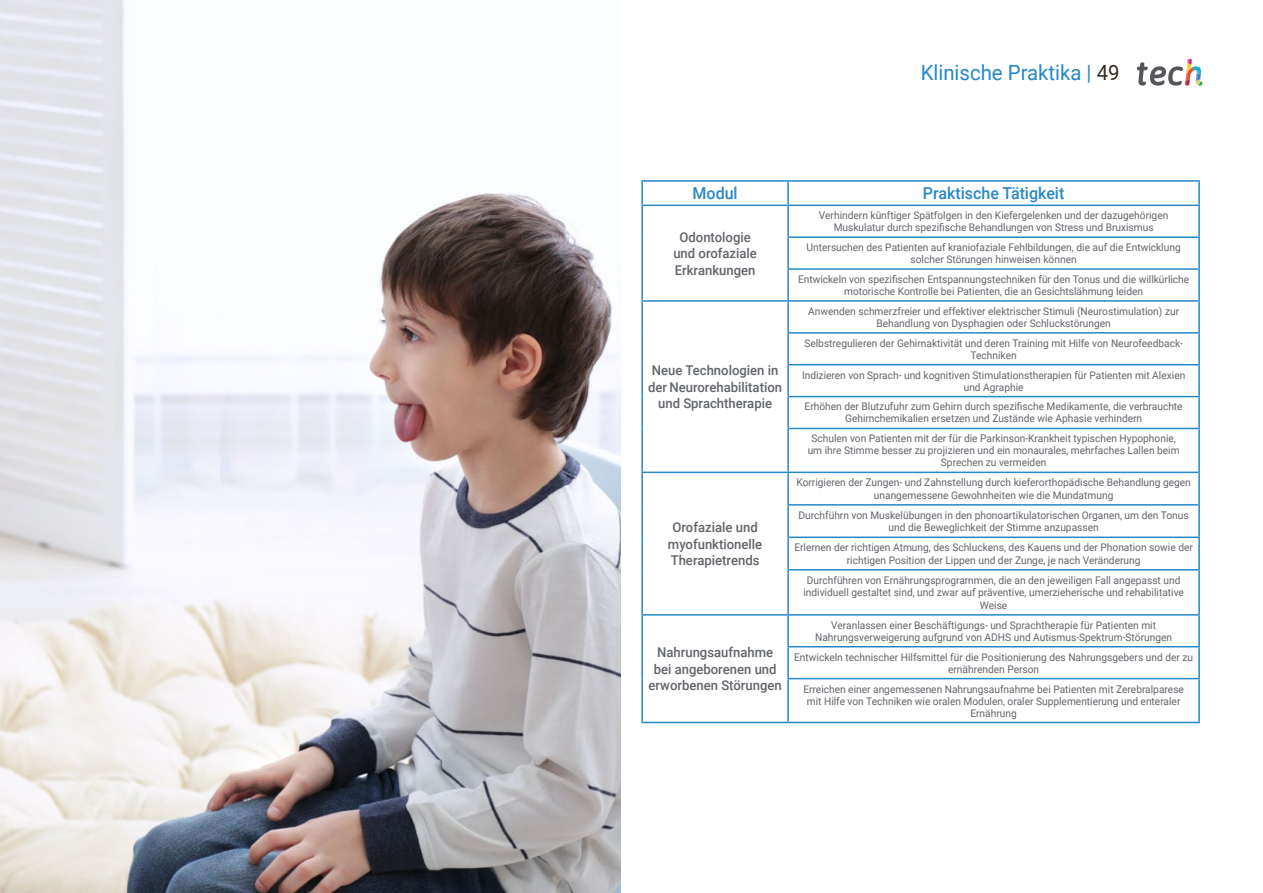
<style>
.page{position:relative;width:1263px;height:893px;background:#fff}
.page>*{position:absolute;margin:0;border:0;box-sizing:border-box;transform-origin:0 0}
.t1{font:21px "Roboto";color:#2488c9}
.t2{font:500 16.5px "Roboto";color:#2988c9}
.t3{font:500 13.5px/16.5px "Roboto";color:#61646a;text-align:center}
.t4{font:10.5px/12px "Roboto";color:#61646a;text-align:center}
.s1{color:#312e20}
</style>
<div class="page">
<img style="left:0;top:0;width:621px;height:893px">
<svg style="left:1137px;top:59px;width:65px;height:27px"></svg>
<hr style="left:787px;top:616px;width:2px;height:30px;background:#2488c9">
<hr style="left:787px;top:647px;width:2px;height:31px;background:#2488c9">
<hr style="left:787px;top:679px;width:2px;height:43px;background:#2488c9">
<hr style="left:641px;top:722px;width:147px;height:1px;background:#2488c9">
<hr style="left:641px;top:614px;width:147px;height:2px;background:#2488c9">
<hr style="left:641px;top:616px;width:2px;height:31px;background:#2488c9">
<hr style="left:641px;top:647px;width:2px;height:32px;background:#2488c9">
<hr style="left:641px;top:679px;width:2px;height:43px;background:#2488c9">
<hr style="left:789px;top:537px;width:411px;height:1px;background:#2488c9">
<hr style="left:789px;top:569px;width:411px;height:1px;background:#2488c9">
<hr style="left:788px;top:614px;width:412px;height:2px;background:#2488c9">
<hr style="left:1198px;top:616px;width:2px;height:30px;background:#2488c9">
<hr style="left:1198px;top:647px;width:2px;height:31px;background:#2488c9">
<hr style="left:1198px;top:679px;width:2px;height:43px;background:#2488c9">
<hr style="left:789px;top:472px;width:409px;height:1px;background:#2988c9">
<hr style="left:789px;top:504px;width:409px;height:2px;background:#2988c9">
<hr style="left:788px;top:180px;width:412px;height:2px;background:#2488c9">
<hr style="left:1198px;top:182px;width:2px;height:23px;background:#2488c9">
<hr style="left:789px;top:205px;width:411px;height:1px;background:#2488c9">
<hr style="left:1198px;top:206px;width:2px;height:30px;background:#2488c9">
<hr style="left:789px;top:236px;width:411px;height:2px;background:#2488c9">
<hr style="left:1198px;top:238px;width:2px;height:30px;background:#2488c9">
<hr style="left:789px;top:268px;width:411px;height:2px;background:#2488c9">
<hr style="left:1198px;top:270px;width:2px;height:30px;background:#2488c9">
<hr style="left:1198px;top:302px;width:2px;height:30px;background:#2488c9">
<hr style="left:1198px;top:334px;width:2px;height:30px;background:#2488c9">
<hr style="left:1198px;top:365px;width:2px;height:31px;background:#2488c9">
<hr style="left:1198px;top:397px;width:2px;height:31px;background:#2488c9">
<hr style="left:1198px;top:429px;width:2px;height:43px;background:#2488c9">
<hr style="left:787px;top:646px;width:413px;height:1px;background:#2488c9">
<hr style="left:787px;top:678px;width:413px;height:1px;background:#2488c9">
<hr style="left:789px;top:300px;width:411px;height:2px;background:#2488c9">
<hr style="left:789px;top:332px;width:411px;height:2px;background:#2488c9">
<hr style="left:789px;top:364px;width:411px;height:1px;background:#2488c9">
<hr style="left:789px;top:396px;width:411px;height:1px;background:#2488c9">
<hr style="left:789px;top:428px;width:411px;height:1px;background:#2488c9">
<hr style="left:1198px;top:472px;width:2px;height:33px;background:#2488c9">
<hr style="left:1198px;top:505px;width:2px;height:32px;background:#2488c9">
<hr style="left:1198px;top:538px;width:2px;height:31px;background:#2488c9">
<hr style="left:1198px;top:570px;width:2px;height:44px;background:#2488c9">
<hr style="left:788px;top:722px;width:412px;height:1px;background:#2488c9">
<hr style="left:641px;top:180px;width:147px;height:2px;background:#2488c9">
<hr style="left:641px;top:182px;width:2px;height:23px;background:#2488c9">
<hr style="left:787px;top:182px;width:2px;height:23px;background:#2488c9">
<hr style="left:641px;top:205px;width:148px;height:1px;background:#2988c9">
<hr style="left:641px;top:206px;width:2px;height:31px;background:#2988c9">
<hr style="left:787px;top:206px;width:2px;height:31px;background:#2988c9">
<hr style="left:641px;top:237px;width:2px;height:32px;background:#2988c9">
<hr style="left:787px;top:237px;width:2px;height:32px;background:#2988c9">
<hr style="left:641px;top:269px;width:2px;height:31px;background:#2988c9">
<hr style="left:787px;top:269px;width:2px;height:31px;background:#2988c9">
<hr style="left:641px;top:300px;width:148px;height:2px;background:#2988c9">
<hr style="left:641px;top:302px;width:2px;height:31px;background:#2988c9">
<hr style="left:787px;top:302px;width:2px;height:31px;background:#2988c9">
<hr style="left:641px;top:333px;width:2px;height:32px;background:#2988c9">
<hr style="left:787px;top:333px;width:2px;height:32px;background:#2988c9">
<hr style="left:641px;top:365px;width:2px;height:32px;background:#2988c9">
<hr style="left:787px;top:365px;width:2px;height:32px;background:#2988c9">
<hr style="left:641px;top:397px;width:2px;height:31px;background:#2988c9">
<hr style="left:787px;top:397px;width:2px;height:31px;background:#2988c9">
<hr style="left:641px;top:428px;width:2px;height:44px;background:#2988c9">
<hr style="left:787px;top:428px;width:2px;height:44px;background:#2988c9">
<hr style="left:641px;top:472px;width:148px;height:1px;background:#2988c9">
<hr style="left:641px;top:473px;width:2px;height:32px;background:#2988c9">
<hr style="left:787px;top:473px;width:2px;height:32px;background:#2988c9">
<hr style="left:641px;top:505px;width:2px;height:32px;background:#2988c9">
<hr style="left:787px;top:505px;width:2px;height:32px;background:#2988c9">
<hr style="left:641px;top:537px;width:2px;height:33px;background:#2988c9">
<hr style="left:787px;top:537px;width:2px;height:33px;background:#2988c9">
<hr style="left:641px;top:570px;width:2px;height:44px;background:#2988c9">
<hr style="left:787px;top:570px;width:2px;height:44px;background:#2988c9">
<h1 class="t1" style="left:921px;top:57px;width:200px">Klinische Praktika | <span class="s1">49</span></h1>
<h2 class="t2" style="left:693px;top:182px;width:47px">Modul</h2>
<h2 class="t2" style="left:923px;top:182px;width:143px">Praktische Tätigkeit</h2>
<p class="t3" style="left:673px;top:228px;width:85px">Odontologie und orofaziale<br>Erkrankungen</p>
<p class="t4" style="left:819px;top:209px;width:351px">Verhindern künftiger Spätfolgen in den Kiefergelenken und der dazugehörigen<br>Muskulatur durch spezifische Behandlungen von Stress und Bruxismus</p>
<p class="t4" style="left:807px;top:241px;width:376px">Untersuchen des Patienten auf kraniofaziale Fehlbildungen, die auf die Entwicklung solcher Störungen hinweisen können</p>
<p class="t4" style="left:798px;top:273px;width:393px">Entwickeln von spezifischen Entspannungstechniken für den Tonus und die willkürliche motorische Kontrolle bei Patienten, die an Gesichtslähmung leiden</p>
<p class="t3" style="left:648px;top:362px;width:135px">Neue Technologien in der Neurorehabilitation und Sprachtherapie</p>
<p class="t3" style="left:668px;top:519px;width:96px">Orofaziale und myofunktionelle<br>Therapietrends</p>
<p class="t3" style="left:648px;top:644px;width:135px">Nahrungsaufnahme bei angeborenen und erworbenen Störungen</p>
<p class="t4" style="left:808px;top:305px;width:372px">Anwenden schmerzfreier und effektiver elektrischer Stimuli (Neurostimulation) zur<br>Behandlung von Dysphagien oder Schluckstörungen</p>
<p class="t4" style="left:804px;top:337px;width:380px">Selbstregulieren der Gehirnaktivität und deren Training mit Hilfe von Neurofeedback-<br>Techniken</p>
<p class="t4" style="left:802px;top:368px;width:385px">Indizieren von Sprach- und kognitiven Stimulationstherapien für Patienten mit Alexien und Agraphie</p>
<p class="t4" style="left:805px;top:400px;width:380px">Erhöhen der Blutzufuhr zum Gehirn durch spezifische Medikamente, die verbrauchte<br>Gehirnchemikalien ersetzen und Zustände wie Aphasie verhindern</p>
<p class="t4" style="left:808px;top:432px;width:373px">Schulen von Patienten mit der für die Parkinson-Krankheit typischen Hypophonie, um ihre Stimme besser zu projizieren und ein monaurales, mehrfaches Lallen beim<br>Sprechen zu vermeiden</p>
<p class="t4" style="left:796px;top:476px;width:396px;line-height:12.6px">Korrigieren der Zungen- und Zahnstellung durch kieferorthopädische Behandlung gegen unangemessene Gewohnheiten wie die Mundatmung</p>
<p class="t4" style="left:799px;top:508px;width:392px;line-height:12.6px">Durchführn von Muskelübungen in den phonoartikulatorischen Organen, um den Tonus und die Beweglichkeit der Stimme anzupassen</p>
<p class="t4" style="left:794px;top:541px;width:400px;line-height:12.6px">Erlernen der richtigen Atmung, des Schluckens, des Kauens und der Phonation sowie der richtigen Position der Lippen und der Zunge, je nach Veränderung</p>
<p class="t4" style="left:803px;top:573px;width:382px;line-height:12.6px">Durchführen von Ernährungsprogrammen, die an den jeweiligen Fall angepasst und individuell gestaltet sind, und zwar auf präventive, umerzieherische und rehabilitative<br>Weise</p>
<p class="t4" style="left:815px;top:619px;width:358px">Veranlassen einer Beschäftigungs- und Sprachtherapie für Patienten mit<br>Nahrungsverweigerung aufgrund von ADHS und Autismus-Spektrum-Störungen</p>
<p class="t4" style="left:794px;top:650px;width:400px">Entwickeln technischer Hilfsmittel für die Positionierung des Nahrungsgebers und der zu ernährenden Person</p>
<p class="t4" style="left:803px;top:682px;width:382px">Erreichen einer angemessenen Nahrungsaufnahme bei Patienten mit Zerebralparese mit Hilfe von Techniken wie oralen Modulen, oraler Supplementierung und enteraler<br>Ernährung</p>
</div>
